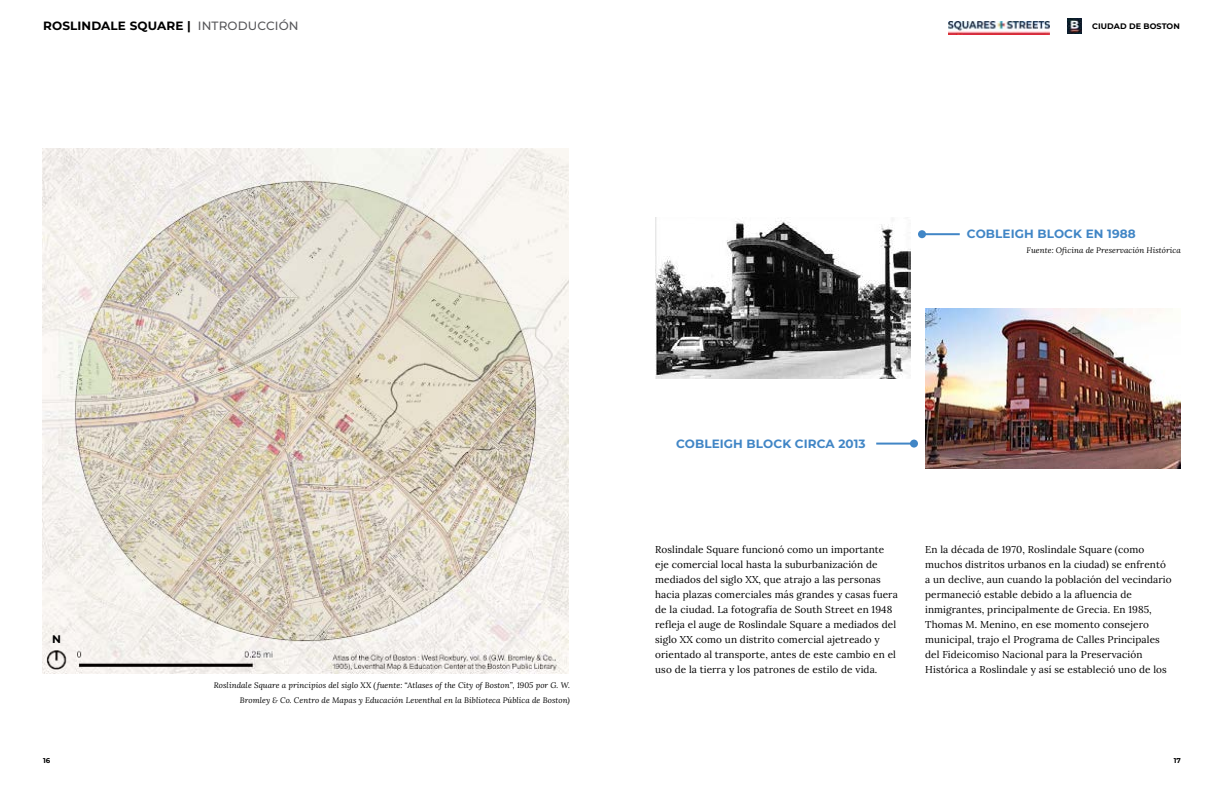
<style>
.page{position:relative;width:1224px;height:792px;background:#fff}
.page>*{position:absolute;margin:0;border:0;box-sizing:border-box;transform-origin:0 0}
.t1{font:100 12px "Montserrat";letter-spacing:.01em;color:#4186c6}
.t2{font:100 12px "Montserrat";letter-spacing:.01em;color:#000}
.t3{font:100 11px "Montserrat";color:#000}
.t4{font:10px/15px "Lora";letter-spacing:.01em;color:#000}
.t5{font:italic 8px/15px "Lora";letter-spacing:.01em;color:#000;text-align:right}
.t6{font:100 8px "Montserrat";letter-spacing:.01em;color:#000}
.t7{font:100 7px "Montserrat";color:#000}
.s1{color:#58585b}
</style>
<div class="page">
<img style="left:1068px;top:18px;width:13px;height:16px">
<img style="left:948px;top:21px;width:92px;height:13px">
<img style="left:949px;top:22px;width:101px;height:12px">
<img style="left:43px;top:148px;width:525px;height:526px">
<img style="left:655px;top:217px;width:256px;height:162px">
<img style="left:925px;top:308px;width:255px;height:160px">
<hr style="left:876px;top:443px;width:38px;height:2px;background:#4186c6">
<div style="left:910px;top:440px;width:8px;height:8px;background:#4186c6;border-radius:50%"></div>
<hr style="left:922px;top:233px;width:38px;height:2px;background:#4186c6">
<div style="left:918px;top:230px;width:8px;height:8px;background:#4186c6;border-radius:50%"></div>
<p class="t2" style="left:43px;top:17px;width:257px">ROSLINDALE SQUARE | <span class="s1">INTRODUCCIÓN</span></p>
<p class="t6" style="left:1092px;top:21px;width:89px">CIUDAD DE BOSTON</p>
<p class="t3" style="left:52px;top:632px;width:10px">N</p>
<p class="t5" style="left:214px;top:678px;width:358px">Roslindale Square a principios del siglo XX ( fuente: “Atlases of the City of Boston”, 1905 por G. W.<br>Bromley &amp; Co. Centro de Mapas y Educación Leventhal en la Biblioteca Pública de Boston)</p>
<p class="t1" style="left:967px;top:226px;width:170px">COBLEIGH BLOCK EN 1988</p>
<p class="t5" style="left:1027px;top:243px;width:156px">Fuente: Oficina de Preservación Histórica</p>
<p class="t1" style="left:676px;top:436px;width:191px">COBLEIGH BLOCK CIRCA 2013</p>
<p class="t4" style="left:655px;top:541px;width:244px">Roslindale Square funcionó como un importante eje comercial local hasta la suburbanización de mediados del siglo XX, que atrajo a las personas hacia plazas comerciales más grandes y casas fuera de la ciudad. La fotografía de South Street en 1948 refleja el auge de Roslindale Square a mediados del siglo XX como un distrito comercial ajetreado y orientado al transporte, antes de este cambio en el uso de la tierra y los patrones de estilo de vida.</p>
<p class="t4" style="left:925px;top:541px;width:248px">En la década de 1970, Roslindale Square (como muchos distritos urbanos en la ciudad) se enfrentó a un declive, aun cuando la población del vecindario permaneció estable debido a la afluencia de inmigrantes, principalmente de Grecia. En 1985, Thomas M. Menino, en ese momento consejero municipal, trajo el Programa de Calles Principales del Fideicomiso Nacional para la Preservación Histórica a Roslindale y así se estableció uno de los</p>
<p class="t7" style="left:43px;top:756px;width:9px">16</p>
<p class="t7" style="left:1174px;top:756px;width:9px">17</p>
</div>
